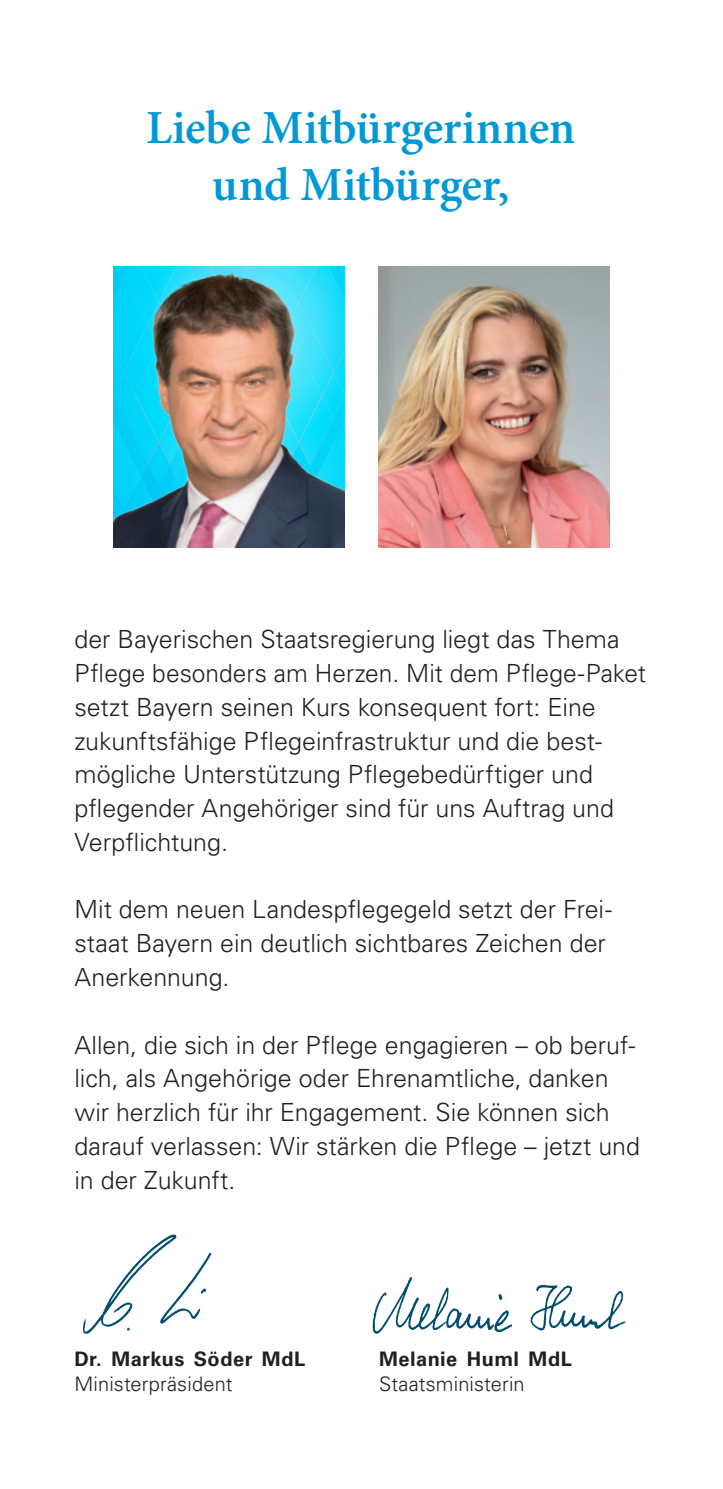
<style>
.page{position:relative;width:723px;height:1489px;background:#fff}
.page>*{position:absolute;margin:0;border:0;box-sizing:border-box;transform-origin:0 0}
.t1{font:600 47.5px/57.5px "Minion Pro";letter-spacing:-.01em;color:#0099d5;text-align:center}
.t2{font:300 25px/33.8px "Univers LT Std";color:#231f20}
.t3{font:300 20px "Univers LT Std";letter-spacing:.01em;color:#231f20}
.t4{font:700 20px "Univers LT Std";letter-spacing:.02em;color:#231f20}
</style>
<div class="page">
<img style="left:113px;top:270px;width:231px;height:277px">
<img style="left:379px;top:266px;width:230px;height:281px">
<img style="left:83px;top:1234px;width:129px;height:100px">
<img style="left:373px;top:1277px;width:252px;height:57px">
<h1 class="t1" style="left:146px;top:103px;width:431px">Liebe Mitbürgerinnen und Mitbürger,</h1>
<p class="t2" style="left:74px;top:622px;width:573px">der Bayerischen Staatsregierung liegt das Thema Pflege besonders am Herzen. Mit dem Pflege-Paket setzt Bayern seinen Kurs konsequent fort: Eine zukunftsfähige Pflegeinfrastruktur und die best&shy;mögliche Unterstützung Pflegebedürftiger und pflegender Angehöriger sind für uns Auftrag und Verpflichtung.</p>
<p class="t2" style="left:74px;top:892px;width:539px">Mit dem neuen Landespflegegeld setzt der Frei&shy;staat Bayern ein deutlich sichtbares Zeichen der<br>Anerkennung.</p>
<p class="t2" style="left:74px;top:1027px;width:567px">Allen, die sich in der Pflege engagieren – ob beruf&shy;lich, als Angehörige oder Ehrenamtliche, danken wir herzlich für ihr Engagement. Sie können sich darauf verlassen: Wir stärken die Pflege – jetzt und in der Zukunft.</p>
<p class="t4" style="left:74px;top:1351px;width:232px">Dr. Markus Söder MdL</p>
<p class="t3" style="left:74px;top:1372px;width:160px">Ministerpräsident</p>
<p class="t4" style="left:379px;top:1351px;width:194px">Melanie Huml MdL</p>
<p class="t3" style="left:379px;top:1372px;width:147px">Staatsministerin</p>
</div>
